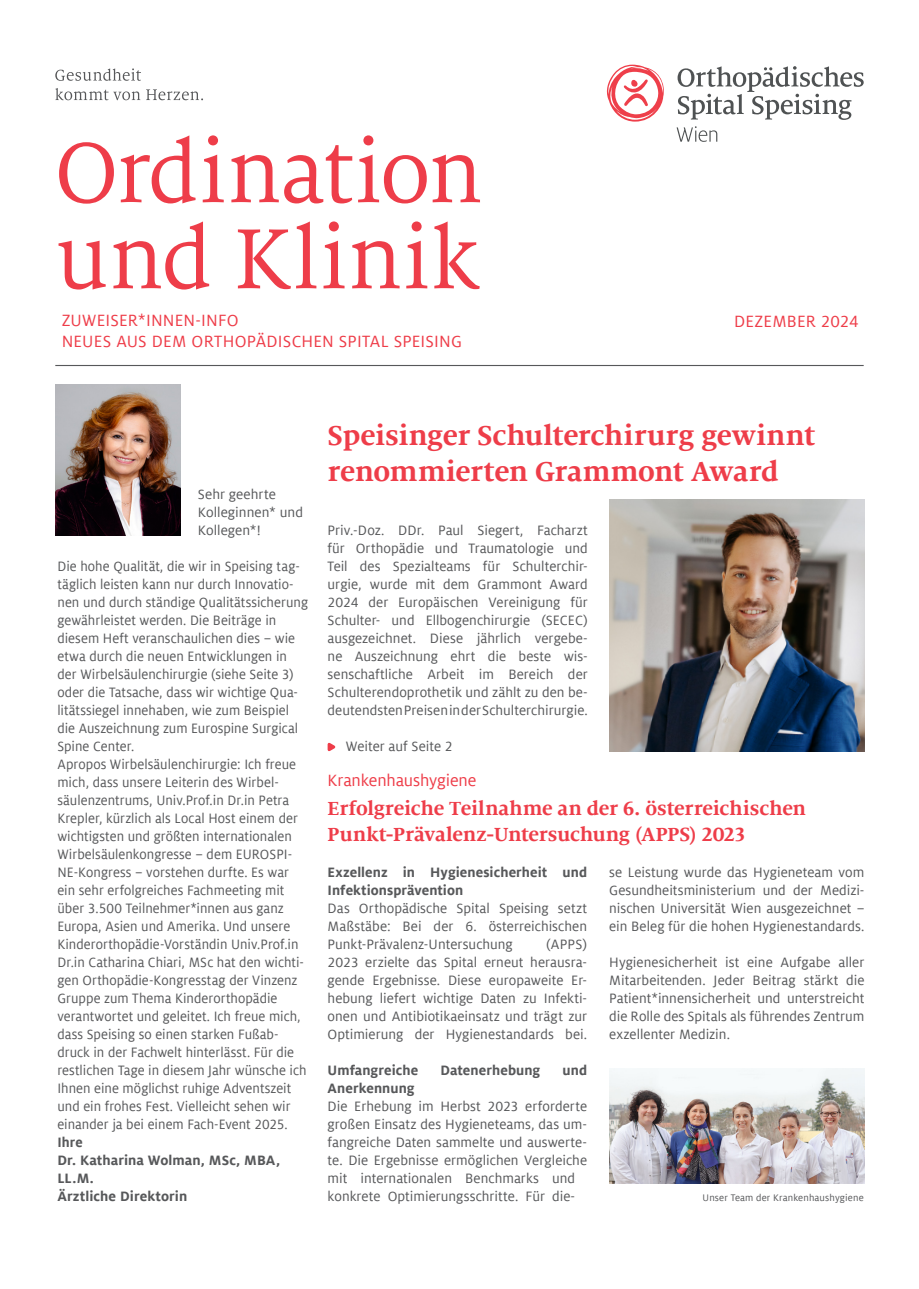
<style>
.page{position:relative;width:919px;height:1289px;background:#fff}
.page>*{position:absolute;margin:0;border:0;box-sizing:border-box;transform-origin:0 0}
.Headline_63_pt{font:94.5px "Milo Serif Offc Pro";letter-spacing:-.02em;color:#ee3d49}
.Titel_01_20pt{font:700 30px/36px "Milo Serif Offc Pro";letter-spacing:-.005em;color:#ee3d49}
.Titel_02_16pt{font:700 21px/25.2px "Milo Serif Offc Pro";letter-spacing:-.005em;color:#ee3d49}
.Titel_02_16pt-2{font:18px/21px "Milo Offc Pro";letter-spacing:.01em;color:#ee3d49}
.Titel_02_16pt-3{font:18px "Milo Offc Pro";letter-spacing:-.01em;color:#ee3d49}
.Kontakt_Box_7_5{font:15px/18px "Milo Offc Pro";color:#57585a;text-align:justify}
.Fließtext_10pt{font:15px/18px "Milo Offc Pro";color:#57585a;scale:.96 1}
.Kontakt_Box_7_5-2{font:700 15px/18px "Milo Offc Pro";letter-spacing:.005em;color:#57585a}
.Fließtext_10pt-2{font:700 15px/18px "Milo Offc Pro";letter-spacing:.005em;color:#57585a}
.Fließtext_10pt-3{font:15px/18px "Milo Offc Pro";color:#57585a}
.Fließtext_10pt-4{font:700 15px "Milo Offc Pro";letter-spacing:.005em;color:#57585a;scale:.96 1}
.Kontakt_Box_7_5-3{font:10.5px "Milo Offc Pro";letter-spacing:.015em;color:#57585a}
</style>
<div class="page">
<img style="left:609px;top:499px;width:255px;height:252px">
<hr style="left:55px;top:365px;width:808px;height:1px;background:#57585a">
<img style="left:55px;top:384px;width:125px;height:151px">
<svg style="left:55px;top:68px;width:86px;height:13px"></svg>
<svg style="left:55px;top:88px;width:85px;height:12px"></svg>
<svg style="left:146px;top:89px;width:57px;height:11px"></svg>
<svg style="left:607px;top:65px;width:57px;height:57px"></svg>
<svg style="left:677px;top:66px;width:186px;height:54px"></svg>
<svg style="left:676px;top:126px;width:41px;height:16px"></svg>
<img style="left:609px;top:1068px;width:255px;height:115px">
<svg style="left:327px;top:742px;width:8px;height:9px"></svg>
<p class="Headline_63_pt" style="left:55px;top:119px;width:429px">Ordination</p>
<p class="Headline_63_pt" style="left:55px;top:205px;width:425px">und Klinik</p>
<p class="Titel_02_16pt-2" style="left:62px;top:310px;width:402px">ZUWEISER*INNEN-INFO<br>NEUES AUS DEM ORTHOPÄDISCHEN SPITAL SPEISING</p>
<p class="Titel_02_16pt-2" style="left:734px;top:311px;width:126px">DEZEMBER 2024</p>
<p class="Fließtext_10pt-3" style="left:198px;top:485px;width:107px">Sehr geehrte<br>Kolleginnen* und<br>Kollegen*!</p>
<p class="Fließtext_10pt" style="left:57px;top:557px;width:262px">Die hohe Qualität, die wir in Speising tag&shy;täglich leisten kann nur durch Innovatio&shy;nen und durch ständige Qualitätssicherung gewährleistet werden. Die Beiträge in diesem Heft veranschaulichen dies – wie etwa durch die neuen Entwicklungen in der Wirbelsäulenchirurgie (siehe Seite 3) oder die Tatsache, dass wir wichtige Qua&shy;litätssiegel innehaben, wie zum Beispiel die Auszeichnung zum Eurospine Surgical Spine Center.</p>
<p class="Fließtext_10pt" style="left:57px;top:755px;width:261px">Apropos Wirbelsäulenchirurgie: Ich freue mich, dass unsere Leiterin des Wirbel&shy;säulenzentrums, Univ.Prof.in Dr.in Petra Krepler, kürzlich als Local Host einem der wichtigsten und größten internationalen Wirbelsäulenkongresse – dem EUROSPI-NE-Kongress – vorstehen durfte. Es war ein sehr erfolgreiches Fachmeeting mit über 3.500 Teilnehmer*innen aus ganz Europa, Asien und Amerika. Und unsere Kinderorthopädie-Vorständin Univ.Prof.in Dr.in Catharina Chiari, MSc hat den wichti&shy;gen Orthopädie-Kongresstag der Vinzenz Gruppe zum Thema Kinderorthopädie verantwortet und geleitet. Ich freue mich, dass Speising so einen starken Fußab&shy;druck in der Fachwelt hinterlässt. Für die restlichen Tage in diesem Jahr wünsche ich Ihnen eine möglichst ruhige Adventszeit und ein frohes Fest. Vielleicht sehen wir einander ja bei einem Fach-Event 2025.</p>
<p class="Fließtext_10pt-4" style="left:57px;top:1134px;width:28px">Ihre</p>
<p class="Fließtext_10pt-2" style="left:57px;top:1151px;width:224px">Dr. Katharina Wolman, MSc, MBA,<br>LL.M.</p>
<p class="Fließtext_10pt-2" style="left:57px;top:1187px;width:131px">Ärztliche Direktorin</p>
<p class="Titel_01_20pt" style="left:327px;top:417px;width:489px">Speisinger Schulterchirurg gewinnt renommierten Grammont Award</p>
<p class="Kontakt_Box_7_5" style="left:327px;top:521px;width:262px">Priv.-Doz. DDr. Paul Siegert, Facharzt für Orthopädie und Traumatologie und Teil des Spezialteams für Schulterchir&shy;urgie, wurde mit dem Grammont Award 2024 der Europäischen Vereinigung für Schulter- und Ellbogenchirurgie (SECEC) ausgezeichnet. Diese jährlich vergebe&shy;ne Auszeichnung ehrt die beste wis&shy;senschaftliche Arbeit im Bereich der Schulterendoprothetik und zählt zu den be&shy;deutendsten Preisen in der Schulterchirurgie.</p>
<p class="Kontakt_Box_7_5" style="left:346px;top:737px;width:108px">Weiter auf Seite 2</p>
<p class="Titel_02_16pt-3" style="left:327px;top:770px;width:150px">Krankenhaushygiene</p>
<p class="Titel_02_16pt" style="left:327px;top:795px;width:480px">Erfolgreiche Teilnahme an der 6. österreichischen<br>Punkt-Prävalenz-Untersuchung (APPS) 2023</p>
<p class="Kontakt_Box_7_5-2" style="left:327px;top:863px;width:261px">Exzellenz in Hygienesicherheit und<br>Infektionsprävention</p>
<p class="Kontakt_Box_7_5" style="left:327px;top:899px;width:261px">Das Orthopädische Spital Speising setzt Maßstäbe: Bei der 6. österreichischen Punkt-Prävalenz-Untersuchung</p>
<p class="Kontakt_Box_7_5" style="left:609px;top:863px;width:257px">se Leistung wurde das Hygieneteam vom Gesundheitsministerium und der Medizi&shy;nischen Universität Wien ausgezeichnet – ein Beleg für die hohen Hygienestandards.</p>
<p class="Kontakt_Box_7_5" style="left:609px;top:953px;width:257px">Hygienesicherheit ist eine Aufgabe aller Mitarbeitenden. Jeder Beitrag stärkt die Patient*innensicherheit und unterstreicht die Rolle des Spitals als führendes Zentrum exzellenter Medizin.</p>
<p class="Kontakt_Box_7_5" style="left:327px;top:935px;width:261px;text-indent:218px">(APPS)<br>2023 erzielte das Spital erneut herausra&shy;gende Ergebnisse. Diese europaweite Er&shy;hebung liefert wichtige Daten zu Infekti&shy;onen und Antibiotikaeinsatz und trägt zur Optimierung der Hygienestandards bei.</p>
<p class="Kontakt_Box_7_5-2" style="left:327px;top:1061px;width:92px">Umfangreiche</p>
<p class="Kontakt_Box_7_5-2" style="left:440px;top:1061px;width:101px">Datenerhebung</p>
<p class="Kontakt_Box_7_5-2" style="left:562px;top:1061px;width:26px">und</p>
<p class="Kontakt_Box_7_5-2" style="left:327px;top:1079px;width:89px">Anerkennung</p>
<p class="Kontakt_Box_7_5" style="left:327px;top:1097px;width:261px;text-align:left">Die Erhebung im Herbst 2023 erforderte großen Einsatz des Hygieneteams, das um&shy;fangreiche Daten sammelte und auswerte&shy;te. Die Ergebnisse ermöglichen Vergleiche mit internationalen Benchmarks und konkrete Optimierungsschritte. Für die-</p>
<p class="Kontakt_Box_7_5-3" style="left:702px;top:1192px;width:163px">Unser Team der Krankenhaushygiene</p>
</div>
